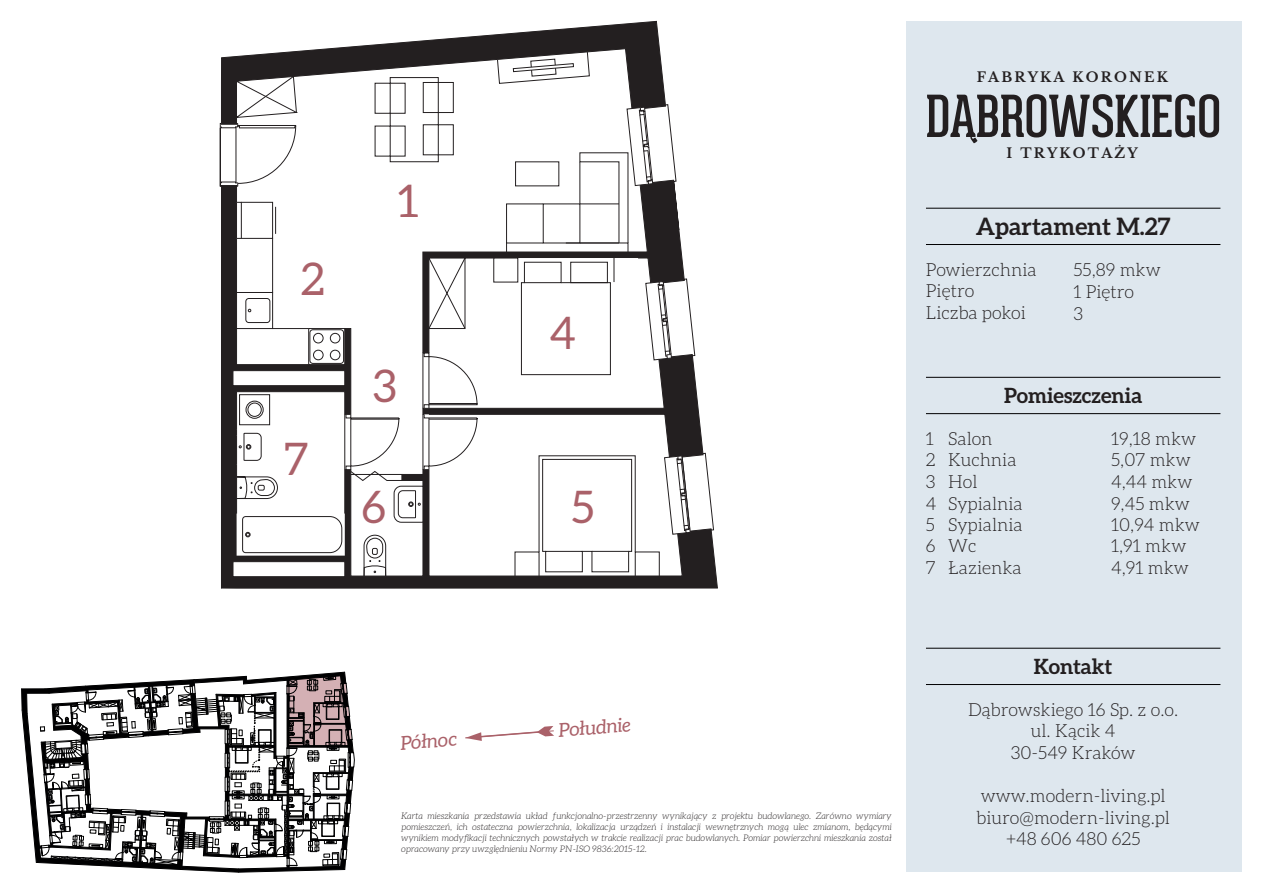
<style>
.page{position:relative;width:1263px;height:893px;background:#fff}
.page>*{position:absolute;margin:0;border:0;box-sizing:border-box;transform-origin:0 0}
.t1{font:56.55px "Geared Slab";color:#231f20}
.t2{font:45px "Aleo";color:#aa6169}
.t3{font:700 24px "Aleo";color:#231f20}
.t4{font:700 21px "Aleo";color:#231f20}
.t5{font:italic 19.2px "Aleo";color:#aa6169}
.t6{font:300 18px/21.6px "Aleo";color:#231f20}
.t7{font:700 13.65px "Libre Baskerville";letter-spacing:.16em;color:#231f20}
.t8{font:italic 300 9px/10.8px "Aleo";color:#231f20;text-align:justify}
</style>
<div class="page">
<div style="left:906px;top:21px;width:336px;height:851px;background:#dee7ee"></div>
<hr style="left:926px;top:244px;width:294px;height:1px;background:#000001">
<hr style="left:926px;top:208px;width:294px;height:1px;background:#000001">
<hr style="left:926px;top:413px;width:294px;height:1px;background:#000001">
<hr style="left:926px;top:377px;width:294px;height:1px;background:#000001">
<hr style="left:926px;top:684px;width:294px;height:1px;background:#000001">
<hr style="left:926px;top:648px;width:294px;height:1px;background:#000001">
<svg style="left:970px;top:135px;width:7px;height:8px"></svg>
<svg style="left:465px;top:726px;width:89px;height:15px"></svg>
<svg style="left:333px;top:21px;width:327px;height:27px"></svg>
<svg style="left:220px;top:48px;width:494px;height:541px"></svg>
<svg style="left:22px;top:672px;width:332px;height:200px"></svg>
<h2 class="t2" style="left:301px;top:253px;width:25px">2</h2>
<h2 class="t2" style="left:284px;top:434px;width:26px">7</h2>
<h2 class="t2" style="left:398px;top:176px;width:22px">1</h2>
<h2 class="t2" style="left:373px;top:361px;width:25px">3</h2>
<h2 class="t2" style="left:550px;top:307px;width:28px">4</h2>
<h2 class="t2" style="left:362px;top:482px;width:26px">6</h2>
<h2 class="t2" style="left:572px;top:482px;width:24px">5</h2>
<h3 class="t5" style="left:400px;top:733px;width:58px;rotate:-5deg">Północ</h3>
<h3 class="t5" style="left:558px;top:720px;width:74px;rotate:-5deg">Południe</h3>
<p class="t8" style="left:401px;top:811px;width:492px">Karta mieszkania przedstawia układ funkcjonalno-przestrzenny wynikający z projektu budowlanego. Zarówno wymiary pomieszczeń, ich ostateczna powierzchnia, lokalizacja urządzeń i instalacji wewnętrznych mogą ulec zmianom, będącymi wynikiem modyfikacji technicznych powstałych w trakcie realizacji prac budowlanych. Pomiar powierzchni mieszkania został opracowany przy uwzględnieniu Normy PN-ISO 9836:2015-12.</p>
<h3 class="t7" style="left:977px;top:69px;width:193px">FABRYKA KORONEK</h3>
<h1 class="t1" style="left:926px;top:83px;width:296px">DABROWSKIEGO</h1>
<h3 class="t7" style="left:1006px;top:145px;width:133px">I TRYKOTAŻY</h3>
<h3 class="t3" style="left:976px;top:213px;width:197px">Apartament M.27</h3>
<h3 class="t6" style="left:926px;top:259px;width:112px">Powierzchnia<br>Piętro<br>Liczba pokoi</h3>
<h3 class="t6" style="left:1073px;top:259px;width:89px">55,89 mkw</h3>
<h3 class="t6" style="left:1073px;top:281px;width:62px;line-height:22px">1 Piętro<br>3</h3>
<h3 class="t6" style="left:926px;top:428px;width:12px">1<br>2<br>3<br>4</h3>
<h3 class="t6" style="left:926px;top:513px;width:11px;text-align:justify">5<br>6<br>7</h3>
<h3 class="t4" style="left:1004px;top:384px;width:140px">Pomieszczenia</h3>
<h3 class="t6" style="left:948px;top:428px;width:76px">Salon<br>Kuchnia<br>Hol<br>Sypialnia<br>Sypialnia<br>Wc<br>Łazienka</h3>
<h3 class="t6" style="left:1111px;top:428px;width:90px">19,18 mkw<br>5,07 mkw<br>4,44 mkw<br>9,45 mkw<br>10,94 mkw<br>1,91 mkw<br>4,91 mkw</h3>
<h3 class="t4" style="left:1034px;top:654px;width:80px">Kontakt</h3>
<h3 class="t6" style="left:968px;top:699px;width:212px;text-align:center">Dąbrowskiego 16 Sp. z o.o. ul. Kącik 4<br>30-549 Kraków</h3>
<h3 class="t6" style="left:976px;top:785px;width:195px;text-align:center">www.modern-living.pl biuro@modern-living.pl +48 606 480 625</h3>
</div>
